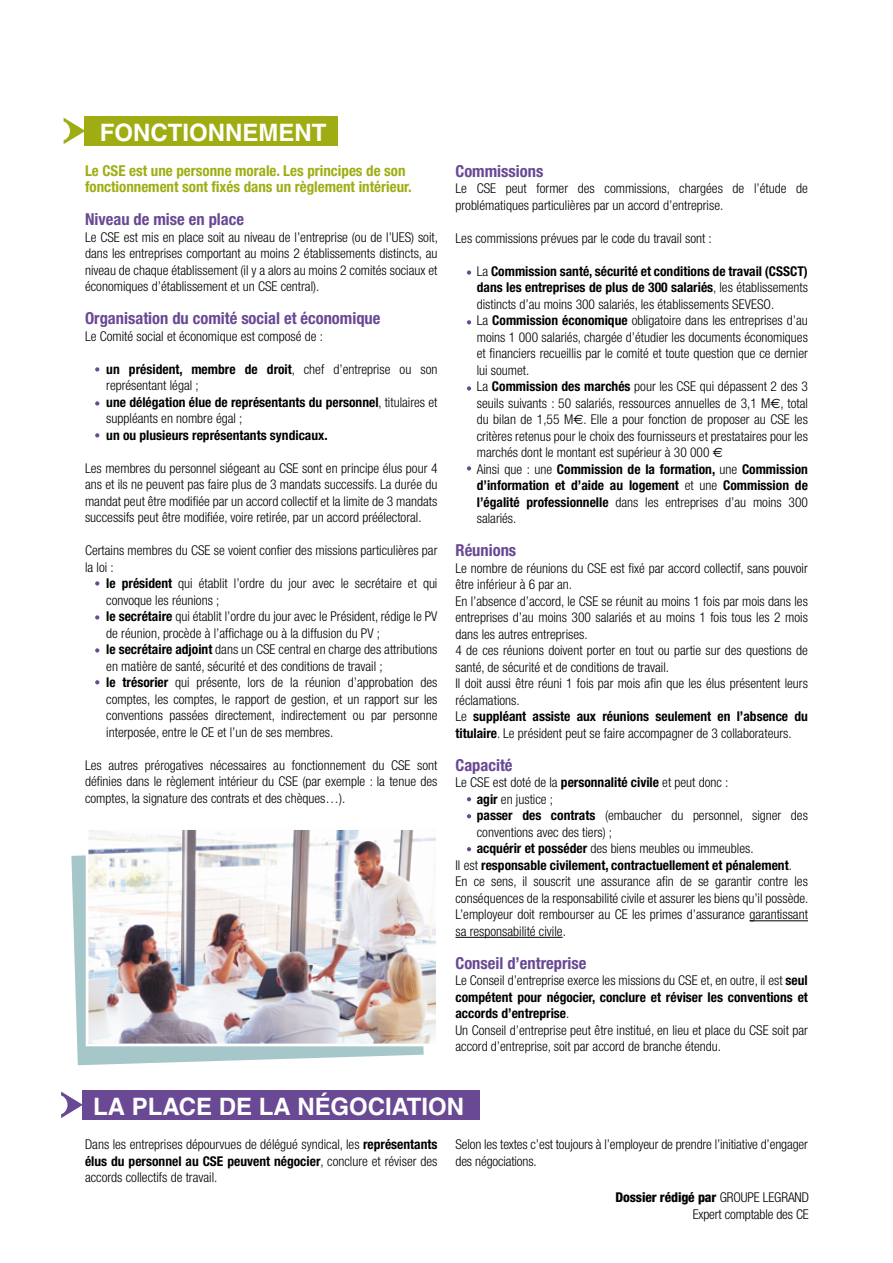
<style>
.page{position:relative;width:893px;height:1263px;background:#fff}
.page>*{position:absolute;margin:0;border:0;box-sizing:border-box;transform-origin:0 0}
.t1{font:700 24px "Helvetica LT Std";color:#fff}
.t2{font:700 condensed 16.5px "Helvetica Neue";color:#694894}
.t3{font:700 condensed 15px/16.5px "Helvetica Neue";color:#9fad13}
.t4{font:300 condensed 13.5px/16.5px "Helvetica Neue";color:#000}
.t5{font:700 condensed 13.5px "Helvetica Neue";color:#000}
.s1{font-weight:700}
.s2{font-family:"Euro Sans";font-weight:400;font-stretch:normal}
.s3{font-weight:300}
.s4{font-weight:800}
</style>
<div class="page">
<div style="left:84px;top:116px;width:254px;height:30px;background:#9fad13"></div>
<svg style="left:64px;top:118px;width:20px;height:26px"></svg>
<div style="left:53px;top:121px;width:17px;height:20px;background:#fff;border-radius:50%"></div>
<hr style="left:749px;top:920px;width:59px;height:1px;background:#000">
<hr style="left:455px;top:937px;width:108px;height:1px;background:#000">
<svg style="left:71px;top:855px;width:353px;height:210px;fill:#a6c7ca"></svg>
<img style="left:90px;top:831px;width:345px;height:211px">
<div style="left:86px;top:827px;width:353px;height:219px;border:3px solid #fff"></div>
<svg style="left:95px;top:367px;width:4px;height:5px"></svg>
<svg style="left:95px;top:401px;width:4px;height:5px"></svg>
<svg style="left:95px;top:433px;width:4px;height:4px"></svg>
<svg style="left:95px;top:581px;width:4px;height:4px"></svg>
<svg style="left:95px;top:615px;width:4px;height:5px"></svg>
<svg style="left:95px;top:680px;width:4px;height:4px"></svg>
<svg style="left:467px;top:270px;width:4px;height:5px"></svg>
<svg style="left:467px;top:320px;width:4px;height:4px"></svg>
<svg style="left:467px;top:386px;width:4px;height:5px"></svg>
<svg style="left:467px;top:466px;width:4px;height:4px"></svg>
<svg style="left:467px;top:797px;width:4px;height:4px"></svg>
<svg style="left:467px;top:814px;width:4px;height:4px"></svg>
<svg style="left:467px;top:847px;width:4px;height:4px"></svg>
<svg style="left:95px;top:648px;width:4px;height:4px"></svg>
<div style="left:82px;top:1090px;width:398px;height:30px;background:#694894"></div>
<svg style="left:61px;top:1091px;width:21px;height:27px"></svg>
<div style="left:51px;top:1095px;width:16px;height:19px;background:#fff;border-radius:50%"></div>
<h1 class="t1" style="left:100px;top:117px;width:228px">FONCTIONNEMENT</h1>
<p class="t3" style="left:85px;top:162px;width:328px">Le CSE est une personne morale. Les principes de son fonctionnement sont fixés dans un règlement intérieur.</p>
<p class="t2" style="left:85px;top:209px;width:161px">Niveau de mise en place</p>
<p class="t4" style="left:85px;top:229px;width:354px;text-align:justify">Le CSE est mis en place soit au niveau de l’entreprise (ou de l’UES) soit, dans les entreprises comportant au moins 2 établissements distincts, au niveau de chaque établissement (il y a alors au moins 2 comités sociaux et économiques d’établissement et un CSE central).</p>
<p class="t2" style="left:85px;top:308px;width:297px">Organisation du comité social et économique</p>
<p class="t4" style="left:85px;top:328px;width:239px">Le Comité social et économique est composé de :</p>
<p class="t4" style="left:106px;top:361px;width:333px"><span class="s1">un président, membre de droit</span>, chef d’entreprise ou son représentant légal ;<br><span class="s1">une délégation élue de représentants du personnel</span>, titulaires et suppléants en nombre égal ;</p>
<p class="t5" style="left:106px;top:427px;width:223px">un ou plusieurs représentants syndicaux.</p>
<p class="t4" style="left:85px;top:460px;width:354px;text-align:justify">Les membres du personnel siégeant au CSE sont en principe élus pour 4 ans et ils ne peuvent pas faire plus de 3 mandats successifs. La durée du mandat peut être modifiée par un accord collectif et la limite de 3 mandats successifs peut être modifiée, voire retirée, par un accord préélectoral.</p>
<p class="t4" style="left:85px;top:542px;width:354px">Certains membres du CSE se voient confier des missions particulières par la loi :</p>
<p class="t4" style="left:106px;top:575px;width:333px"><span class="s1">le président</span> qui établit l’ordre du jour avec le secrétaire et qui convoque les réunions ;<br><span class="s1">le secrétaire</span> qui établit l’ordre du jour avec le Président, rédige le PV de réunion, procède à l’affichage ou à la diffusion du PV ;<br><span class="s1">le secrétaire adjoint</span> dans un CSE central en charge des attributions en matière de santé, sécurité et des conditions de travail ;<br><span class="s1">le trésorier</span> qui présente, lors de la réunion d’approbation des comptes, les comptes, le rapport de gestion, et un rapport sur les conventions passées directement, indirectement ou par personne interposée, entre le CE et l’un de ses membres.</p>
<p class="t4" style="left:85px;top:756px;width:354px;text-align:justify">Les autres prérogatives nécessaires au fonctionnement du CSE sont définies dans le règlement intérieur du CSE (par exemple : la tenue des comptes, la signature des contrats et des chèques…).</p>
<p class="t2" style="left:455px;top:161px;width:89px">Commissions</p>
<p class="t4" style="left:455px;top:180px;width:354px">Le CSE peut former des commissions, chargées de l’étude de problématiques particulières par un accord d’entreprise.</p>
<p class="t4" style="left:455px;top:230px;width:258px">Les commissions prévues par le code du travail sont :</p>
<p class="t4" style="left:477px;top:263px;width:333px">La <span class="s1">Commission santé, sécurité et conditions de travail (CSSCT) dans les entreprises de plus de 300 salariés</span>, les établissements distincts d’au moins 300 salariés, les établissements SEVESO.<br>La <span class="s1">Commission économique</span> obligatoire dans les entreprises d’au moins 1 000 salariés, chargée d’étudier les documents économiques et financiers recueillis par le comité et toute question que ce dernier lui soumet.<br>La <span class="s1">Commission des marchés</span> pour les CSE qui dépassent 2 des 3 seuils suivants : 50 salariés, ressources annuelles de 3,1 M<span class="s2">E</span>, total du bilan de 1,55 M<span class="s2">E</span>. Elle a pour fonction de proposer au CSE les critères retenus pour le choix des fournisseurs et prestataires pour les marchés dont le montant est supérieur à 30 000 <span class="s2">E<br></span>Ainsi que : une <span class="s1">Commission de la formation,</span> une <span class="s1">Commission d’information et d’aide au logement</span> et une <span class="s1">Commission de l’égalité professionnelle</span> dans les entreprises d’au moins 300 salariés.</p>
<p class="t2" style="left:455px;top:540px;width:62px">Réunions</p>
<p class="t4" style="left:455px;top:560px;width:354px">Le nombre de réunions du CSE est fixé par accord collectif, sans pouvoir être inférieur à 6 par an.<br>En l’absence d’accord, le CSE se réunit au moins 1 fois par mois dans les entreprises d’au moins 300 salariés et au moins 1 fois tous les 2 mois dans les autres entreprises.<br>4 de ces réunions doivent porter en tout ou partie sur des questions de santé, de sécurité et de conditions de travail.<br>Il doit aussi être réuni 1 fois par mois afin que les élus présentent leurs réclamations.<br>Le <span class="s1">suppléant assiste aux réunions seulement en l’absence du titulaire</span>. Le président peut se faire accompagner de 3 collaborateurs.</p>
<p class="t2" style="left:455px;top:755px;width:59px">Capacité</p>
<p class="t4" style="left:455px;top:774px;width:274px">Le CSE est doté de la <span class="s1">personnalité civile</span> et peut donc :</p>
<p class="t4" style="left:477px;top:791px;width:78px"><span class="s1">agir</span> en justice ;</p>
<p class="t4" style="left:477px;top:807px;width:333px"><span class="s1">passer des contrats</span> (embaucher du personnel, signer des</p>
<p class="t4" style="left:477px;top:824px;width:137px">conventions avec des tiers) ;</p>
<p class="t4" style="left:477px;top:840px;width:278px"><span class="s1">acquérir et posséder</span> des biens meubles ou immeubles.</p>
<p class="t5" style="left:455px;top:857px;width:338px"><span class="s3">Il est</span> responsable civilement, contractuellement et pénalement<span class="s3">.</span></p>
<p class="t4" style="left:455px;top:873px;width:354px">En ce sens, il souscrit une assurance afin de se garantir contre les</p>
<p class="t4" style="left:455px;top:890px;width:354px">conséquences de la responsabilité civile et assurer les biens qu’il possède.</p>
<p class="t4" style="left:455px;top:906px;width:354px">L’employeur doit rembourser au CE les primes d’assurance garantissant</p>
<p class="t4" style="left:455px;top:923px;width:112px">sa responsabilité civile.</p>
<p class="t2" style="left:455px;top:953px;width:132px">Conseil d’entreprise</p>
<p class="t4" style="left:455px;top:972px;width:354px">Le Conseil d’entreprise exerce les missions du CSE et, en outre, il est <span class="s1">seul compétent pour négocier, conclure et réviser les conventions et accords d’entreprise</span>.<br>Un Conseil d’entreprise peut être institué, en lieu et place du CSE soit par accord d’entreprise, soit par accord de branche étendu.</p>
<h1 class="t1" style="left:93px;top:1091px;width:373px">LA PLACE DE LA NÉGOCIATION</h1>
<p class="t4" style="left:85px;top:1136px;width:354px;text-align:justify">Dans les entreprises dépourvues de délégué syndical, les <span class="s1">représentants élus du personnel au CSE peuvent négocier</span>, conclure et réviser des accords collectifs de travail.</p>
<p class="t4" style="left:455px;top:1136px;width:354px">Selon les textes c’est toujours à l’employeur de prendre l’initiative d’engager des négociations.</p>
<p class="t4" style="left:615px;top:1189px;width:195px;text-align:right"><span class="s4">Dossier rédigé par</span> GROUPE LEGRAND<br>Expert comptable des CE</p>
</div>
